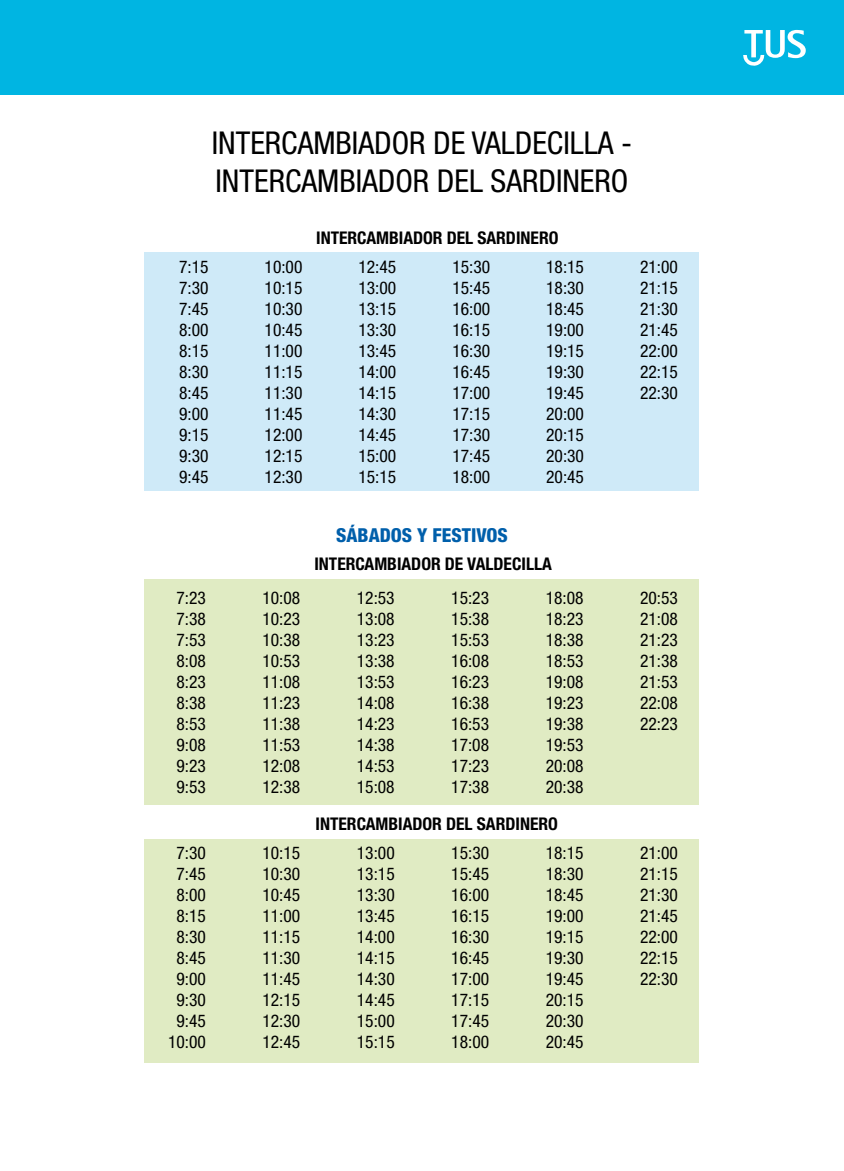
<style>
.page{position:relative;width:844px;height:1171px;background:#fff}
.page>*{position:absolute;margin:0;border:0;box-sizing:border-box;transform-origin:0 0}
.t1{font:condensed 31.5px/37.8px "Helvetica Neue";color:#000}
.t2{font:800 condensed 19.25px "Helvetica Neue";color:#005fab}
.t3{font:condensed 17.5px/21px "Helvetica Neue";color:#000;text-align:justify}
.t4{font:700 condensed 17.5px "Helvetica Neue";color:#000}
</style>
<div class="page">
<div style="left:0;top:0;width:843px;height:94px;background:#00b5e2"></div>
<svg style="left:743px;top:30px;width:62px;height:36px"></svg>
<div style="left:145px;top:579px;width:553px;height:226px;background:#e0ebc3"></div>
<div style="left:145px;top:839px;width:553px;height:223px;background:#e0ebc3"></div>
<div style="left:145px;top:252px;width:553px;height:239px;background:#cfeaf8"></div>
<h1 class="t1" style="left:212px;top:124px;width:422px">INTERCAMBIADOR DE VALDECILLA -<br>INTERCAMBIADOR DEL SARDINERO</h1>
<p class="t4" style="left:316px;top:227px;width:244px">INTERCAMBIADOR DEL SARDINERO</p>
<p class="t3" style="left:179px;top:256px;width:31px">7:15<br>7:30<br>7:45<br>8:00<br>8:15<br>8:30<br>8:45<br>9:00<br>9:15<br>9:30<br>9:45</p>
<p class="t3" style="left:264px;top:256px;width:39px">10:00<br>10:15<br>10:30<br>10:45<br>11:00<br>11:15<br>11:30<br>11:45<br>12:00<br>12:15<br>12:30</p>
<p class="t3" style="left:358px;top:256px;width:39px">12:45<br>13:00<br>13:15<br>13:30<br>13:45<br>14:00<br>14:15<br>14:30<br>14:45<br>15:00<br>15:15</p>
<p class="t3" style="left:452px;top:256px;width:39px">15:30<br>15:45<br>16:00<br>16:15<br>16:30<br>16:45<br>17:00<br>17:15<br>17:30<br>17:45<br>18:00</p>
<p class="t3" style="left:546px;top:256px;width:39px">18:15<br>18:30<br>18:45<br>19:00<br>19:15<br>19:30<br>19:45<br>20:00<br>20:15<br>20:30<br>20:45</p>
<p class="t3" style="left:640px;top:256px;width:39px">21:00<br>21:15<br>21:30<br>21:45<br>22:00<br>22:15<br>22:30</p>
<p class="t2" style="left:336px;top:523px;width:173px">SÁBADOS Y FESTIVOS</p>
<p class="t4" style="left:314px;top:553px;width:239px">INTERCAMBIADOR DE VALDECILLA</p>
<p class="t3" style="left:176px;top:587px;width:31px">7:23<br>7:38<br>7:53<br>8:08<br>8:23<br>8:38<br>8:53<br>9:08<br>9:23<br>9:53</p>
<p class="t3" style="left:262px;top:587px;width:39px">10:08<br>10:23<br>10:38<br>10:53<br>11:08<br>11:23<br>11:38<br>11:53<br>12:08<br>12:38</p>
<p class="t3" style="left:357px;top:587px;width:39px">12:53<br>13:08<br>13:23<br>13:38<br>13:53<br>14:08<br>14:23<br>14:38<br>14:53<br>15:08</p>
<p class="t3" style="left:451px;top:587px;width:39px">15:23<br>15:38<br>15:53<br>16:08<br>16:23<br>16:38<br>16:53<br>17:08<br>17:23<br>17:38</p>
<p class="t3" style="left:545px;top:587px;width:39px">18:08<br>18:23<br>18:38<br>18:53<br>19:08<br>19:23<br>19:38<br>19:53<br>20:08<br>20:38</p>
<p class="t3" style="left:640px;top:587px;width:39px">20:53<br>21:08<br>21:23<br>21:38<br>21:53<br>22:08<br>22:23</p>
<p class="t4" style="left:315px;top:813px;width:244px">INTERCAMBIADOR DEL SARDINERO</p>
<p class="t3" style="left:168px;top:842px;width:39px;text-align:center">7:30<br>7:45<br>8:00<br>8:15<br>8:30<br>8:45<br>9:00<br>9:30<br>9:45<br>10:00</p>
<p class="t3" style="left:262px;top:842px;width:39px">10:15<br>10:30<br>10:45<br>11:00<br>11:15<br>11:30<br>11:45<br>12:15<br>12:30<br>12:45</p>
<p class="t3" style="left:357px;top:842px;width:39px">13:00<br>13:15<br>13:30<br>13:45<br>14:00<br>14:15<br>14:30<br>14:45<br>15:00<br>15:15</p>
<p class="t3" style="left:451px;top:842px;width:39px">15:30<br>15:45<br>16:00<br>16:15<br>16:30<br>16:45<br>17:00<br>17:15<br>17:45<br>18:00</p>
<p class="t3" style="left:545px;top:842px;width:39px">18:15<br>18:30<br>18:45<br>19:00<br>19:15<br>19:30<br>19:45<br>20:15<br>20:30<br>20:45</p>
<p class="t3" style="left:640px;top:842px;width:39px">21:00<br>21:15<br>21:30<br>21:45<br>22:00<br>22:15<br>22:30</p>
</div>
